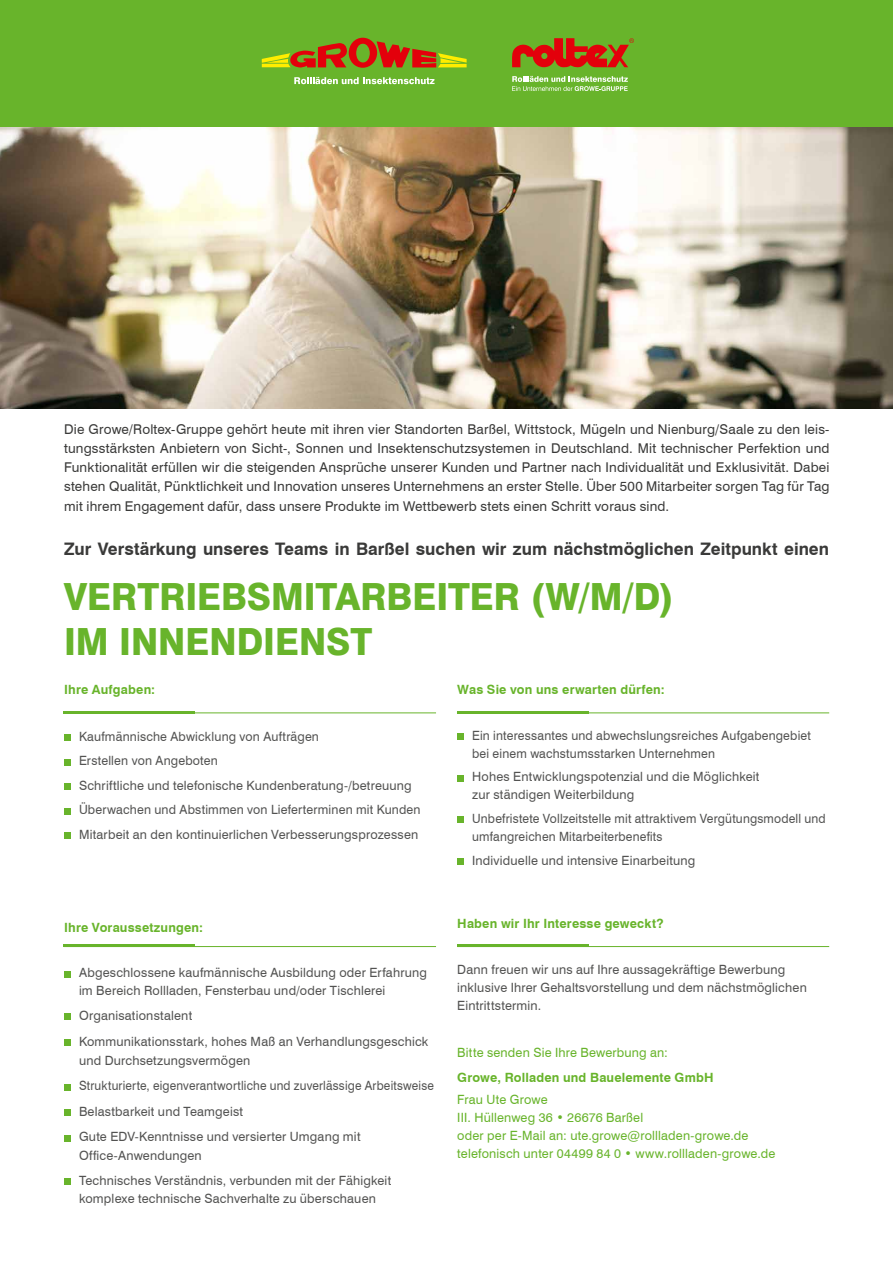
<style>
.page{position:relative;width:893px;height:1263px;background:#fff}
.page>*{position:absolute;margin:0;border:0;box-sizing:border-box;transform-origin:0 0}
._03_Headline{font:800 37.5px/45px "Swiss 721 BT";color:#68b42b;scale:.95 1}
._02_Subheadline{font:700 17.25px "Swiss 721 BT";color:#3a3a39}
._01_Einleitung{font:13.5px/19.2px "Swiss 721 BT";letter-spacing:.015em;color:#3a3a39;text-align:justify}
._04_Fließtext_Aufzaehlung{font:12.75px/18px "Swiss 721 BT";letter-spacing:.015em;color:#535352}
._04_Fließtext{font:12.75px/18px "Swiss 721 BT";letter-spacing:.015em;color:#68b42b}
._04_Überschrift_Fließtext{font:700 12.75px "Swiss 721 BT";letter-spacing:.015em;color:#68b42b}
._04_Fließtext-2{font:12.75px/18px "Swiss 721 BT";letter-spacing:.015em;color:#535352}
._04_Fließtext_Aufzaehlung-2{font:12.75px/18px "Swiss 721 BT";letter-spacing:.015em;color:#535352;scale:.95 1}
._04_Fließtext_Aufzaehlung-3{font:12.75px/18px "Swiss 721 BT";letter-spacing:.015em;color:#535352;scale:.96 1}
._04_Fließtext_Aufzaehlung-4{font:12.75px "Swiss 721 BT";letter-spacing:.015em;color:#535352;scale:.93 1}
</style>
<div class="page">
<div style="left:0;top:0;width:893px;height:128px;background:#68b42b"></div>
<hr style="left:64px;top:946px;width:372px;height:1px;background:#68b42b">
<hr style="left:64px;top:944px;width:131px;height:3px;background:#68b42b">
<hr style="left:457px;top:946px;width:372px;height:1px;background:#68b42b">
<hr style="left:457px;top:944px;width:131px;height:3px;background:#68b42b">
<hr style="left:64px;top:713px;width:372px;height:1px;background:#68b42b">
<hr style="left:64px;top:711px;width:131px;height:2px;background:#68b42b">
<hr style="left:457px;top:713px;width:372px;height:1px;background:#68b42b">
<hr style="left:457px;top:711px;width:131px;height:2px;background:#68b42b">
<svg style="left:294px;top:77px;width:141px;height:7px"></svg>
<svg style="left:262px;top:38px;width:205px;height:30px"></svg>
<svg style="left:512px;top:76px;width:116px;height:15px"></svg>
<svg style="left:512px;top:38px;width:122px;height:30px"></svg>
<img style="left:0;top:128px;width:893px;height:280px">
<div style="left:64px;top:735px;width:7px;height:6px;background:#68b42b"></div>
<div style="left:64px;top:759px;width:7px;height:6px;background:#68b42b"></div>
<div style="left:64px;top:784px;width:7px;height:6px;background:#68b42b"></div>
<div style="left:64px;top:808px;width:7px;height:6px;background:#68b42b"></div>
<div style="left:64px;top:833px;width:7px;height:6px;background:#68b42b"></div>
<div style="left:64px;top:971px;width:7px;height:6px;background:#68b42b"></div>
<div style="left:64px;top:1014px;width:7px;height:6px;background:#68b42b"></div>
<div style="left:64px;top:1039px;width:7px;height:7px;background:#68b42b"></div>
<div style="left:64px;top:1084px;width:7px;height:6px;background:#68b42b"></div>
<div style="left:64px;top:1109px;width:7px;height:7px;background:#68b42b"></div>
<div style="left:64px;top:1135px;width:7px;height:6px;background:#68b42b"></div>
<div style="left:64px;top:1178px;width:7px;height:7px;background:#68b42b"></div>
<div style="left:457px;top:733px;width:7px;height:7px;background:#68b42b"></div>
<div style="left:457px;top:775px;width:7px;height:6px;background:#68b42b"></div>
<div style="left:457px;top:816px;width:7px;height:7px;background:#68b42b"></div>
<div style="left:457px;top:858px;width:7px;height:6px;background:#68b42b"></div>
<p class="_01_Einleitung" style="left:64px;top:419px;width:767px">Die Growe/Roltex-Gruppe gehört heute mit ihren vier Standorten Barßel, Wittstock, Mügeln und Nienburg/Saale zu den leis&shy;tungsstärksten Anbietern von Sicht-, Sonnen und Insektenschutzsystemen in Deutschland. Mit technischer Perfektion und Funktionalität erfüllen wir die steigenden Ansprüche unserer Kunden und Partner nach Individualität und Exklusivität. Dabei stehen Qualität, Pünktlichkeit und Innovation unseres Unternehmens an erster Stelle. Über 500 Mitarbeiter sorgen Tag für Tag mit ihrem Engagement dafür, dass unsere Produkte im Wettbewerb stets einen Schritt voraus sind.</p>
<p class="_02_Subheadline" style="left:64px;top:538px;width:766px">Zur Verstärkung unseres Teams in Barßel suchen wir zum nächstmöglichen Zeitpunkt einen</p>
<p class="_03_Headline" style="left:64px;top:573px;width:643px">VERTRIEBSMITARBEITER (W/M/D)<br>IM INNENDIENST</p>
<p class="_04_Überschrift_Fließtext" style="left:64px;top:682px;width:93px">Ihre Aufgaben:</p>
<p class="_04_Fließtext_Aufzaehlung" style="left:79px;top:727px;width:241px">Kaufmännische Abwicklung von Aufträgen</p>
<p class="_04_Fließtext_Aufzaehlung" style="left:79px;top:752px;width:140px">Erstellen von Angeboten</p>
<p class="_04_Fließtext_Aufzaehlung" style="left:79px;top:776px;width:334px">Schriftliche und telefonische Kundenberatung-/betreuung</p>
<p class="_04_Fließtext_Aufzaehlung" style="left:79px;top:801px;width:343px">Überwachen und Abstimmen von Lieferterminen mit Kunden</p>
<p class="_04_Fließtext_Aufzaehlung" style="left:79px;top:825px;width:341px">Mitarbeit an den kontinuierlichen Verbesserungsprozessen</p>
<p class="_04_Überschrift_Fließtext" style="left:64px;top:920px;width:140px">Ihre Voraussetzungen:</p>
<p class="_04_Fließtext_Aufzaehlung" style="left:79px;top:964px;width:349px">Abgeschlossene kaufmännische Ausbildung oder Erfahrung im Bereich Rollladen, Fensterbau und/oder Tischlerei</p>
<p class="_04_Fließtext_Aufzaehlung" style="left:79px;top:1006px;width:115px">Organisationstalent</p>
<p class="_04_Fließtext_Aufzaehlung" style="left:79px;top:1031px;width:351px;line-height:19.2px">Kommunikationsstark, hohes Maß an Verhandlungsgeschick und Durchsetzungsvermögen</p>
<p class="_04_Fließtext_Aufzaehlung-4" style="left:79px;top:1078px;width:383px">Strukturierte, eigenverantwortliche und zuverlässige Arbeitsweise</p>
<p class="_04_Fließtext_Aufzaehlung" style="left:79px;top:1102px;width:166px">Belastbarkeit und Teamgeist</p>
<p class="_04_Fließtext_Aufzaehlung" style="left:79px;top:1127px;width:283px;line-height:19.2px">Gute EDV-Kenntnisse und versierter Umgang mit<br>Office-Anwendungen</p>
<p class="_04_Fließtext_Aufzaehlung" style="left:79px;top:1171px;width:314px">Technisches Verständnis, verbunden mit der Fähigkeit komplexe technische Sachverhalte zu überschauen</p>
<p class="_04_Überschrift_Fließtext" style="left:457px;top:682px;width:209px">Was Sie von uns erwarten dürfen:</p>
<p class="_04_Fließtext_Aufzaehlung-3" style="left:472px;top:726px;width:354px">Ein interessantes und abwechslungsreiches Aufgabengebiet bei einem wachstumsstarken Unternehmen</p>
<p class="_04_Fließtext_Aufzaehlung" style="left:472px;top:768px;width:289px">Hohes Entwicklungspotenzial und die Möglichkeit zur ständigen Weiterbildung</p>
<p class="_04_Fließtext_Aufzaehlung-2" style="left:472px;top:809px;width:374px">Unbefristete Vollzeitstelle mit attraktivem Vergütungsmodell und umfangreichen Mitarbeiterbenefits</p>
<p class="_04_Fließtext_Aufzaehlung" style="left:472px;top:851px;width:225px">Individuelle und intensive Einarbeitung</p>
<p class="_04_Überschrift_Fließtext" style="left:457px;top:916px;width:208px">Haben wir Ihr Interesse geweckt?</p>
<p class="_04_Fließtext-2" style="left:457px;top:960px;width:351px">Dann freuen wir uns auf Ihre aussagekräftige Bewerbung inklusive Ihrer Gehaltsvorstellung und dem nächstmöglichen<br>Eintrittstermin.</p>
<p class="_04_Fließtext" style="left:457px;top:1043px;width:212px">Bitte senden Sie Ihre Bewerbung an:</p>
<p class="_04_Überschrift_Fließtext" style="left:457px;top:1069px;width:258px">Growe, Rolladen und Bauelemente GmbH</p>
<p class="_04_Fließtext" style="left:457px;top:1090px;width:320px">Frau Ute Growe<br>III. Hüllenweg 36 • 26676 Barßel<br>oder per E-Mail an: ute.growe@rollladen-growe.de telefonisch unter 04499 84 0 • www.rollladen-growe.de</p>
</div>
